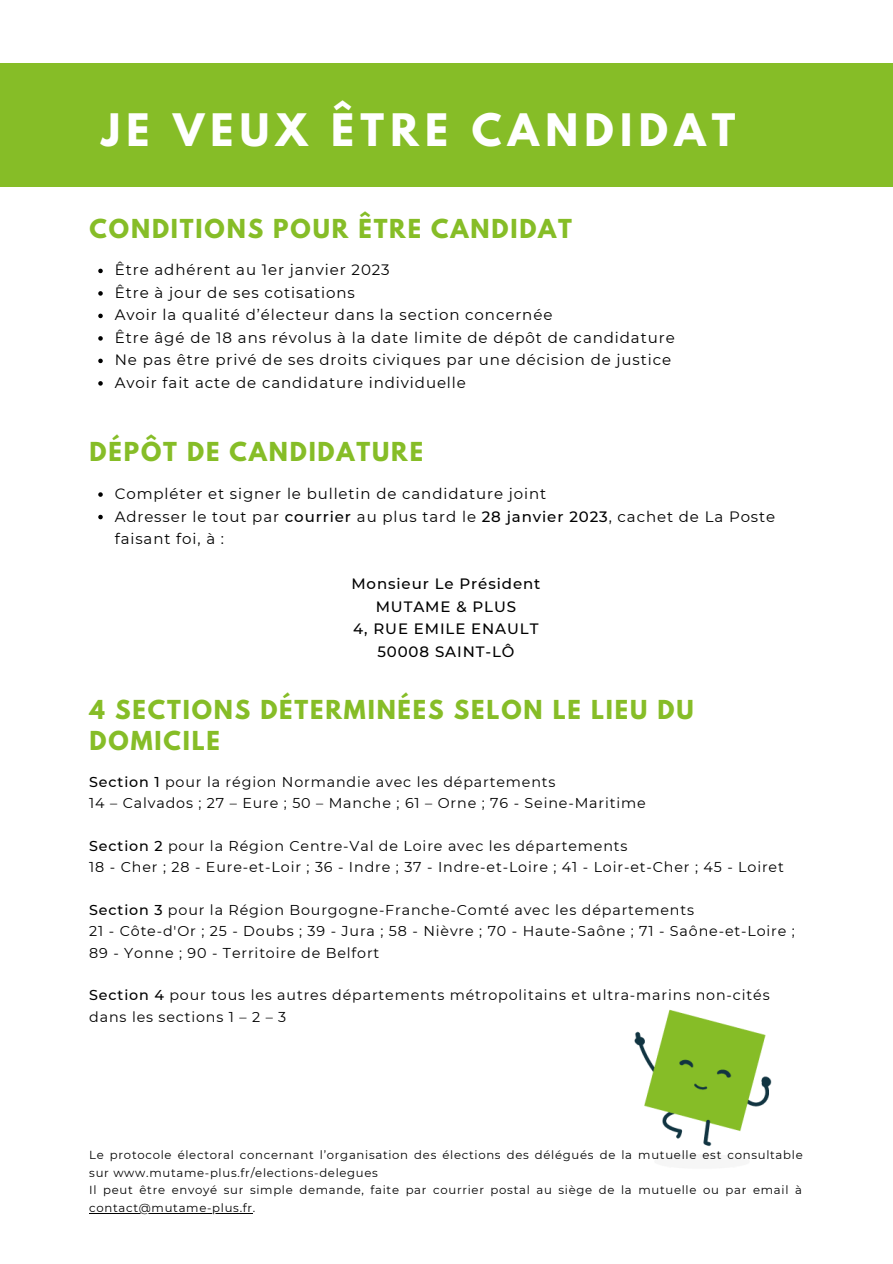
<style>
.page{position:relative;width:893px;height:1264px;background:#fff}
.page>*{position:absolute;margin:0;border:0;box-sizing:border-box;transform-origin:0 0}
.t1{font:700 39.6px "League Spartan";letter-spacing:.16em;color:#fff}
.t2{font:700 23.1px/30.3px "League Spartan";letter-spacing:.08em;color:#86bd27}
.t3{font:15px/22.5px "Montserrat";letter-spacing:.06em;color:#000}
.t4{font:500 15px/22.5px "Montserrat";letter-spacing:.06em;color:#000;text-align:center}
.t5{font:14.25px/21.3px "Montserrat";letter-spacing:.06em;color:#000}
.t6{font:11.7px/17.5px "Montserrat";letter-spacing:.06em;color:#000}
.s1{font-weight:500}
</style>
<div class="page">
<div style="left:0;top:64px;width:892px;height:122px;background:#86bd27"></div>
<img style="left:634px;top:1009px;width:138px;height:138px">
<svg style="left:98px;top:269px;width:5px;height:4px"></svg>
<svg style="left:98px;top:291px;width:5px;height:5px"></svg>
<svg style="left:98px;top:314px;width:5px;height:4px"></svg>
<svg style="left:98px;top:336px;width:5px;height:4px"></svg>
<svg style="left:98px;top:358px;width:5px;height:5px"></svg>
<svg style="left:98px;top:381px;width:5px;height:4px"></svg>
<svg style="left:98px;top:492px;width:5px;height:5px"></svg>
<svg style="left:98px;top:515px;width:5px;height:4px"></svg>
<hr style="left:89px;top:1212px;width:164px;height:1px;background:#000">
<h1 class="t1" style="left:102px;top:99px;width:635px">JE VEUX ÊTRE CANDIDAT</h1>
<h2 class="t2" style="left:90px;top:213px;width:484px">CONDITIONS POUR ÊTRE CANDIDAT</h2>
<p class="t3" style="left:115px;top:258px;width:561px">Être adhérent au 1er janvier 2023<br>Être à jour de ses cotisations<br>Avoir la qualité d’électeur dans la section concernée<br>Être âgé de 18 ans révolus à la date limite de dépôt de candidature Ne pas être privé de ses droits civiques par une décision de justice Avoir fait acte de candidature individuelle</p>
<h2 class="t2" style="left:90px;top:436px;width:335px">DÉPÔT DE CANDIDATURE</h2>
<p class="t3" style="left:115px;top:482px;width:662px">Compléter et signer le bulletin de candidature joint<br>Adresser le tout par <span class="s1">courrier</span> au plus tard le <span class="s1">28 janvier 2023</span>, cachet de La Poste faisant foi, à :</p>
<p class="t4" style="left:351px;top:572px;width:190px">Monsieur Le Président<br>MUTAME &amp; PLUS<br>4, RUE EMILE ENAULT<br>50008 SAINT-LÔ</p>
<h2 class="t2" style="left:90px;top:694px;width:605px">4 SECTIONS DÉTERMINÉES SELON LE LIEU DU<br>DOMICILE</h2>
<p class="t5" style="left:89px;top:770px;width:558px"><span class="s1">Section 1</span> pour la région Normandie avec les départements<br>14 – Calvados ; 27 – Eure ; 50 – Manche ; 61 – Orne ; 76 - Seine-Maritime</p>
<p class="t5" style="left:89px;top:834px;width:696px"><span class="s1">Section 2</span> pour la Région Centre-Val de Loire avec les départements<br>18 - Cher ; 28 - Eure-et-Loir ; 36 - Indre ; 37 - Indre-et-Loire ; 41 - Loir-et-Cher ; 45 - Loiret</p>
<p class="t5" style="left:89px;top:898px;width:707px"><span class="s1">Section 3</span> pour la Région Bourgogne-Franche-Comté avec les départements<br>21 - Côte-d'Or ; 25 - Doubs ; 39 - Jura ; 58 - Nièvre ; 70 - Haute-Saône ; 71 - Saône-et-Loire ;<br>89 - Yonne ; 90 - Territoire de Belfort</p>
<p class="t5" style="left:89px;top:984px;width:681px"><span class="s1">Section 4</span> pour tous les autres départements métropolitains et ultra-marins non-cités dans les sections 1 – 2 – 3</p>
<p class="t6" style="left:89px;top:1145px;width:714px">Le protocole électoral concernant l’organisation des élections des délégués de la mutuelle est consultable sur www.mutame-plus.fr/elections-delegues<br>Il peut être envoyé sur simple demande, faite par courrier postal au siège de la mutuelle ou par email à contact@mutame-plus.fr.</p>
</div>
